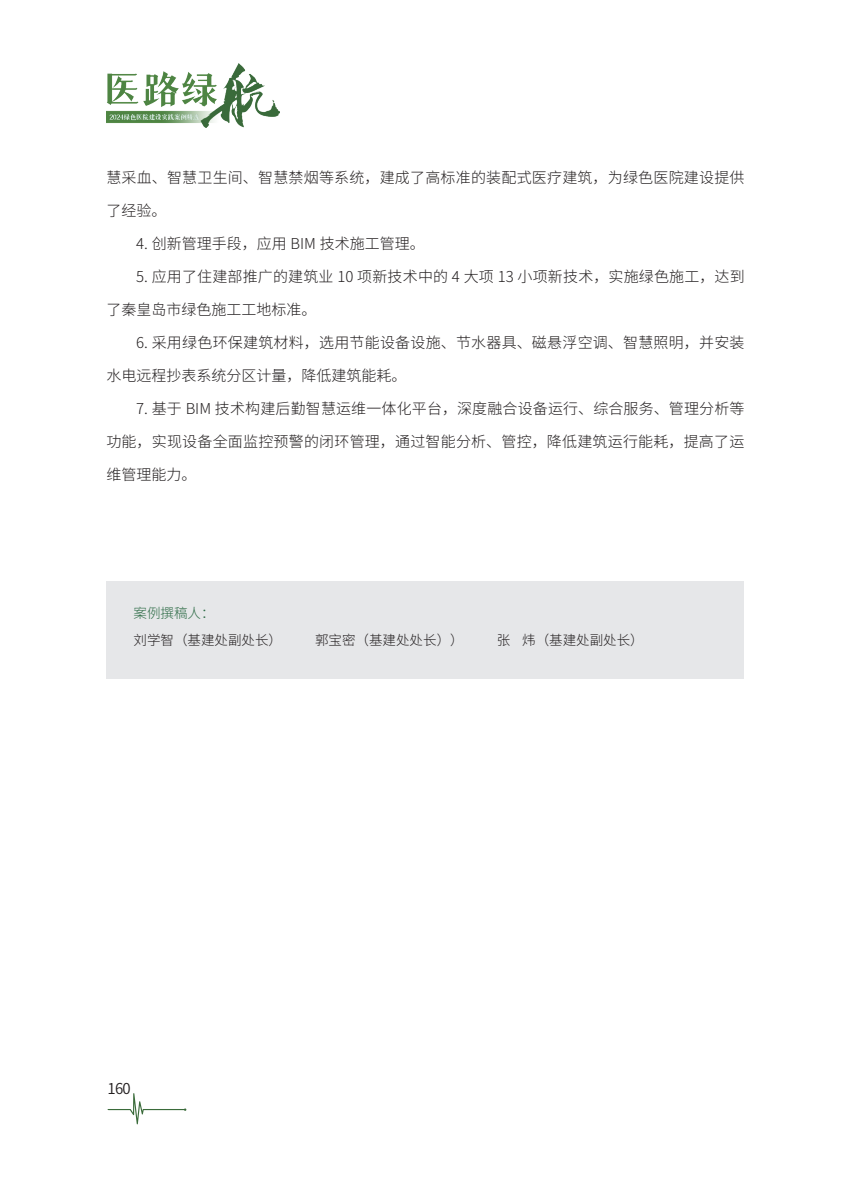
<style>
.page{position:relative;width:851px;height:1191px;background:#fff}
.page>*{position:absolute;margin:0;border:0;box-sizing:border-box;transform-origin:0 0}
.t1{font:300 15px "Source Han Sans CN";letter-spacing:.01em;color:#231f20}
.t2{font:15px "Source Han Sans CN";color:#231f20}
.t3{font:300 13.5px "Source Han Sans CN";color:#231f20}
.t4{font:300 13.5px "Source Han Sans CN";color:#2b6a44}
</style>
<div class="page">
<svg style="left:107px;top:1093px;width:79px;height:31px"></svg>
<img style="left:106px;top:64px;width:173px;height:64px">
<div style="left:107px;top:581px;width:637px;height:98px;background:#e6e7e9"></div>
<p class="t1" style="left:106px;top:169px;width:639px">慧采血、智慧卫生间、智慧禁烟等系统，建成了高标准的装配式医疗建筑，为绿色医院建设提供</p>
<p class="t1" style="left:106px;top:202px;width:61px">了经验。</p>
<p class="t1" style="left:136px;top:235px;width:290px">4. 创新管理手段，应用 BIM 技术施工管理。</p>
<p class="t1" style="left:136px;top:268px;width:610px">5. 应用了住建部推广的建筑业 10 项新技术中的 4 大项 13 小项新技术，实施绿色施工，达到</p>
<p class="t1" style="left:106px;top:301px;width:211px">了秦皇岛市绿色施工工地标准。</p>
<p class="t1" style="left:136px;top:334px;width:610px">6. 采用绿色环保建筑材料，选用节能设备设施、节水器具、磁悬浮空调、智慧照明，并安装</p>
<p class="t1" style="left:106px;top:367px;width:301px">水电远程抄表系统分区计量，降低建筑能耗。</p>
<p class="t1" style="left:136px;top:400px;width:609px">7. 基于 BIM 技术构建后勤智慧运维一体化平台，深度融合设备运行、综合服务、管理分析等</p>
<p class="t1" style="left:106px;top:433px;width:639px">功能，实现设备全面监控预警的闭环管理，通过智能分析、管控，降低建筑运行能耗，提高了运</p>
<p class="t1" style="left:106px;top:466px;width:91px">维管理能力。</p>
<p class="t4" style="left:133px;top:605px;width:82px">案例撰稿人：</p>
<p class="t3" style="left:133px;top:632px;width:150px">刘学智（基建处副处长）</p>
<p class="t3" style="left:315px;top:632px;width:150px">郭宝密（基建处处长））</p>
<p class="t3" style="left:496px;top:632px;width:148px">张 炜（基建处副处长）</p>
<p class="t2" style="left:107px;top:1079px;width:25px">160</p>
</div>
